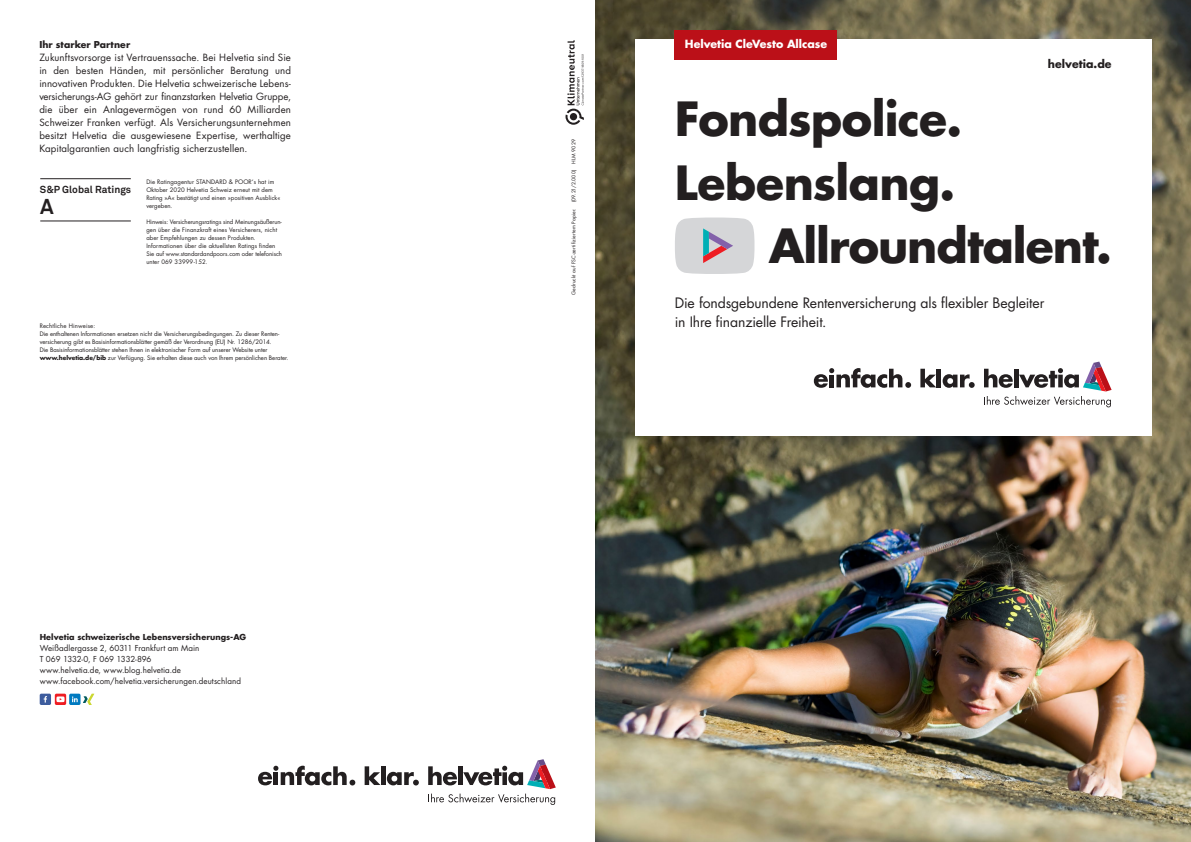
<style>
.page{position:relative;width:1191px;height:842px;background:#fff}
.page>*{position:absolute;margin:0;border:0;box-sizing:border-box;transform-origin:0 0}
.t1{font:700 45.9px "Futura Std";letter-spacing:-.015em;color:#231f20}
.t2{font:700 21.3px "Akkurat Pro";color:#231f20}
.t3{font:14px "Futura Std";letter-spacing:-.01em;color:#231f20}
.t4{font:700 11px "Futura Std";color:#fff}
.t5{font:700 11px "Futura Std";color:#231f20}
.t6{font:700 10.1px "Akkurat Pro";color:#231f20}
.t7{font:9.7px/13px "Futura Std";letter-spacing:.01em;color:#231f20;text-align:justify}
.t8{font:700 9.2px "Futura Std";letter-spacing:.005em;color:#231f20}
.t9{font:8px/11px "Futura Std";letter-spacing:.01em;color:#231f20}
.t10{font:700 8px "Futura Std";letter-spacing:.01em;color:#231f20}
.t11{font:6px/8px "Futura Std";letter-spacing:-.01em;color:#231f20}
.t12{font:6px/8px "Futura Std";letter-spacing:.01em;color:#231f20}
.t13{font:6px "Futura Std";letter-spacing:.02em;color:#231f20}
.t14{font:5px "Futura Std";letter-spacing:.015em;color:#231f20}
.s1{font-weight:700}
</style>
<div class="page">
<img style="left:595px;top:0;width:596px;height:842px">
<div style="left:635px;top:40px;width:516px;height:396px;background:#fff"></div>
<svg style="left:984px;top:362px;width:127px;height:45px"></svg>
<svg style="left:942px;top:374px;width:32px;height:14px"></svg>
<svg style="left:814px;top:368px;width:97px;height:20px"></svg>
<svg style="left:920px;top:369px;width:16px;height:18px"></svg>
<div style="left:936px;top:369px;width:5px;height:18px;background:#231f20"></div>
<div style="left:675px;top:30px;width:162px;height:30px;background:#bb1018"></div>
<svg style="left:675px;top:218px;width:79px;height:56px;background:#ceccd1"></svg>
<svg style="left:565px;top:40px;width:19px;height:85px"></svg>
<hr style="left:40px;top:178px;width:91px;height:1px;background:#231f20">
<hr style="left:40px;top:221px;width:91px;height:1px;background:#231f20">
<div style="left:40px;top:694px;width:11px;height:11px;background:#3d5c9d;border-radius:2px"></div>
<svg style="left:44px;top:696px;width:3px;height:6px"></svg>
<svg style="left:55px;top:694px;width:11px;height:11px"></svg>
<svg style="left:56px;top:696px;width:9px;height:6px"></svg>
<div style="left:69px;top:694px;width:12px;height:11px;background:#007ac0;border-radius:2px"></div>
<svg style="left:72px;top:694px;width:22px;height:11px"></svg>
<svg style="left:428px;top:759px;width:128px;height:46px"></svg>
<svg style="left:387px;top:772px;width:32px;height:13px"></svg>
<svg style="left:258px;top:766px;width:97px;height:19px"></svg>
<svg style="left:364px;top:766px;width:16px;height:19px"></svg>
<hr style="left:381px;top:766px;width:4px;height:19px;background:#231f20">
<h3 class="t8" style="left:39px;top:39px;width:92px">Ihr starker Partner</h3>
<p class="t7" style="left:39px;top:51px;width:253px">Zukunftsvorsorge ist Vertrauenssache. Bei Helvetia sind Sie in den besten Händen, mit persönlicher Beratung und innovativen Produkten. Die Helvetia schweizerische Lebens&shy;versicherungs-AG gehört zur finanzstarken Helvetia Gruppe, die über ein Anlagevermögen von rund 60 Milliarden Schweizer Franken verfügt. Als Versicherungsunternehmen besitzt Helvetia die ausgewiesene Expertise, werthaltige Kapitalgarantien auch langfristig sicherzustellen.</p>
<p class="t11" style="left:146px;top:177px;width:135px">Die Ratingagentur STANDARD &amp; POOR‘s hat im Oktober 2020 Helvetia Schweiz erneut mit dem Rating »A« bestätigt und einen »positiven Ausblick« vergeben.</p>
<p class="t12" style="left:146px;top:217px;width:137px">Hinweis: Versicherungsratings sind Meinungsäußerun&shy;gen über die Finanzkraft eines Versicherers, nicht aber Empfehlungen zu dessen Produkten.<br>Informationen über die aktuellsten Ratings finden Sie auf www.standardandpoors.com oder telefonisch unter 069 33999-152.</p>
<h3 class="t6" style="left:40px;top:183px;width:93px">S&amp;P Global Ratings</h3>
<h2 class="t2" style="left:40px;top:193px;width:15px">A</h2>
<p class="t14" style="left:570px;top:295px;width:157px;rotate:-90deg">Gedruckt auf FSC-zertifiziertem Papier. (09.21/2.000) HLM 9029</p>
<h3 class="t4" style="left:685px;top:37px;width:144px">Helvetia CleVesto Allcase</h3>
<h3 class="t5" style="left:1048px;top:56px;width:65px">helvetia.de</h3>
<h1 class="t1" style="left:675px;top:88px;width:289px">Fondspolice.</h1>
<h1 class="t1" style="left:675px;top:152px;width:282px">Lebenslang.</h1>
<h1 class="t1" style="left:769px;top:215px;width:344px">Allroundtalent.</h1>
<h3 class="t3" style="left:675px;top:294px;width:371px">Die fondsgebundene Rentenversicherung als flexibler Begleiter</h3>
<p class="t13" style="left:40px;top:322px;width:57px">Rechtliche Hinweise:</p>
<h3 class="t3" style="left:675px;top:313px;width:153px">in Ihre finanzielle Freiheit.</h3>
<p class="t11" style="left:40px;top:330px;width:250px">Die enthaltenen Informationen ersetzen nicht die Versicherungsbedingungen. Zu dieser Renten&shy;versicherung gibt es Basisinformationsblätter gemäß der Verordnung (EU) Nr. 1286/2014.<br>Die Basisinformationsblätter stehen Ihnen in elektronischer Form auf unserer Website unter <span class="s1">www.helvetia.de/bib</span> zur Verfügung. Sie erhalten diese auch von Ihrem persönlichen Berater.</p>
<h3 class="t10" style="left:40px;top:631px;width:208px">Helvetia schweizerische Lebensversicherungs-AG</h3>
<h3 class="t9" style="left:40px;top:642px;width:203px">Weißadlergasse 2, 60311 Frankfurt am Main<br>T 069 1332-0, F 069 1332-896<br>www.helvetia.de, www.blog.helvetia.de www.facebook.com/helvetia.versicherungen.deutschland</h3>
</div>
